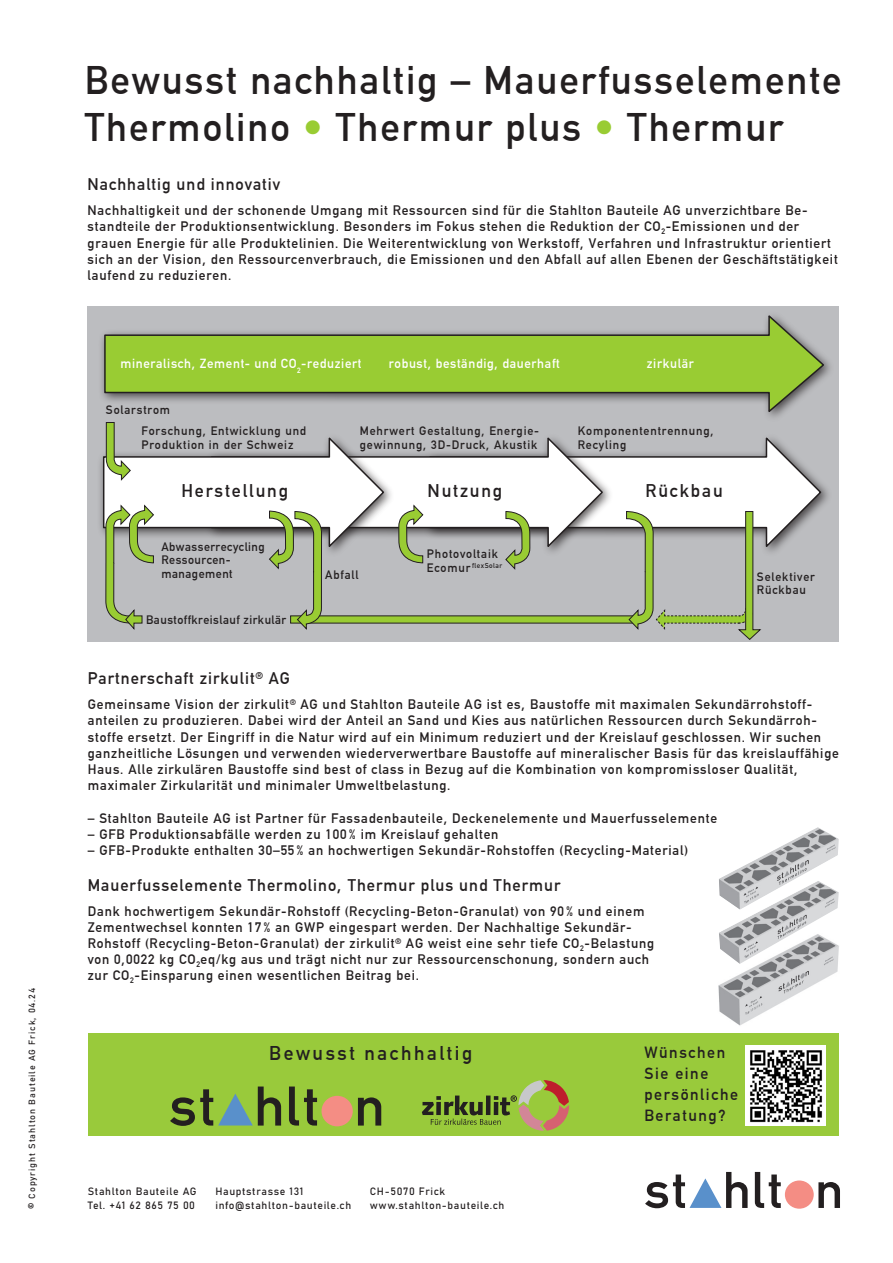
<style>
.page{position:relative;width:893px;height:1263px;background:#fff}
.page>*{position:absolute;margin:0;border:0;box-sizing:border-box;transform-origin:0 0}
.t1{font:39px/46.8px "Stahlton DIN einbettbar";letter-spacing:.05em;color:#231f20}
.t2{font:19.5px "Stahlton DIN einbettbar";letter-spacing:.13em;color:#231f20}
.t3{font:18px "Stahlton DIN einbettbar";letter-spacing:.1em;color:#231f20}
.t4{font:16.5px "Stahlton DIN einbettbar";letter-spacing:.06em;color:#231f20}
.t5{font:15.9px/21px "Stahlton DIN einbettbar";letter-spacing:.1em;color:#231f20}
.t6{font:13.5px/16.2px "Stahlton DIN einbettbar";letter-spacing:.06em;color:#231f20}
.t7{font:12.9px "Stahlton DIN einbettbar";letter-spacing:.05em;color:#fff}
.t8{font:12px/13.5px "Stahlton DIN einbettbar";letter-spacing:.07em;color:#231f20}
.t9{font:12px/13.5px "Stahlton DIN einbettbar";letter-spacing:.04em;color:#231f20}
.t10{font:10.5px "Bahnschrift";letter-spacing:.06em;color:#231f20}
.t11{font:9px "Bahnschrift";letter-spacing:.1em;color:#231f20}
.t12{font:7.05px "Stahlton DIN einbettbar";letter-spacing:.07em;color:#231f20}
.s1{color:#9c3}
.s2{font-size:12px}
</style>
<div class="page">
<div style="left:88px;top:306px;width:751px;height:336px;background:#bcbdc0"></div>
<svg style="left:103px;top:315px;width:723px;height:64px"></svg>
<div style="left:423px;top:432px;width:409px;height:126px;background:#231f20;opacity:.75"></div>
<svg style="left:102px;top:339px;width:721px;height:301px"></svg>
<div style="left:88px;top:1034px;width:751px;height:102px;background:#99ca3b"></div>
<svg style="left:289px;top:1086px;width:28px;height:39px"></svg>
<svg style="left:358px;top:1097px;width:23px;height:28px"></svg>
<div style="left:321px;top:1096px;width:32px;height:30px;background:#f48d84;border-radius:50%"></div>
<svg style="left:170px;top:1086px;width:111px;height:40px"></svg>
<svg style="left:422px;top:1080px;width:147px;height:51px"></svg>
<svg style="left:755px;top:1172px;width:26px;height:36px"></svg>
<svg style="left:818px;top:1182px;width:22px;height:26px"></svg>
<div style="left:785px;top:1180px;width:29px;height:29px;background:#f48d84;border-radius:50%"></div>
<svg style="left:645px;top:1172px;width:103px;height:36px"></svg>
<div style="left:746px;top:1045px;width:80px;height:81px;background:#fff"></div>
<img style="left:750px;top:1050px;width:72px;height:73px">
<img style="left:718px;top:964px;width:120px;height:62px">
<img style="left:719px;top:827px;width:120px;height:54px">
<img style="left:719px;top:881px;width:120px;height:83px">
<p class="t11" style="left:25px;top:1209px;width:223px;rotate:-90deg">© Copyright Stahlton Bauteile AG Frick, 04.24</p>
<h1 class="t1" style="left:85px;top:57px;width:759px">Bewusst nachhaltig – Mauerfusselemente<br>Thermolino <span class="s1">•</span> Thermur plus <span class="s1">•</span> Thermur</h1>
<p class="t4" style="left:88px;top:175px;width:194px">Nachhaltig und innovativ</p>
<p class="t6" style="left:88px;top:202px;width:752px">Nachhaltigkeit und der schonende Umgang mit Ressourcen sind für die Stahlton Bauteile AG unverzichtbare Be&shy;standteile der Produktionsentwicklung. Besonders im Fokus stehen die Reduktion der CO<sub>2</sub>-Emissionen und der grauen Energie für alle Produktelinien. Die Weiterentwicklung von Werkstoff, Verfahren und Infrastruktur orientiert sich an der Vision, den Ressourcenverbrauch, die Emissionen und den Abfall auf allen Ebenen der Geschäftstätigkeit laufend zu reduzieren.</p>
<p class="t7" style="left:120px;top:356px;width:242px">mineralisch, Zement- und CO<sub>2</sub>-reduziert</p>
<p class="t7" style="left:389px;top:356px;width:172px">robust, beständig, dauerhaft</p>
<p class="t7" style="left:647px;top:356px;width:48px">zirkulär</p>
<p class="t8" style="left:141px;top:400px;width:166px;line-height:20.9px;text-indent:-35px">Solarstrom<br>Forschung, Entwicklung und</p>
<p class="t8" style="left:141px;top:438px;width:153px">Produktion in der Schweiz</p>
<h3 class="t3" style="left:181px;top:481px;width:108px">Herstellung</h3>
<p class="t9" style="left:161px;top:540px;width:105px">Abwasserrecycling<br>Ressourcen&shy;management</p>
<p class="t9" style="left:146px;top:613px;width:142px">Baustoffkreislauf zirkulär</p>
<p class="t8" style="left:360px;top:424px;width:179px">Mehrwert Gestaltung, Energie&shy;gewinnung, 3D-Druck, Akustik</p>
<p class="t8" style="left:578px;top:424px;width:137px">Komponententrennung,<br>Recyling</p>
<h3 class="t3" style="left:428px;top:481px;width:76px">Nutzung</h3>
<h3 class="t3" style="left:646px;top:481px;width:79px">Rückbau</h3>
<p class="t8" style="left:427px;top:547px;width:73px">Photovoltaik</p>
<p class="t12" style="left:427px;top:561px;width:77px"><span class="s2">Ecomur</span> flexSolar</p>
<p class="t8" style="left:325px;top:568px;width:35px">Abfall</p>
<p class="t8" style="left:757px;top:570px;width:59px">Selektiver<br>Rückbau</p>
<p class="t4" style="left:88px;top:669px;width:203px">Partnerschaft zirkulit<sup>®</sup> AG</p>
<p class="t6" style="left:88px;top:696px;width:753px">Gemeinsame Vision der zirkulit<sup>®</sup> AG und Stahlton Bauteile AG ist es, Baustoffe mit maximalen Sekundärrohstoff&shy;anteilen zu produzieren. Dabei wird der Anteil an Sand und Kies aus natürlichen Ressourcen durch Sekundärroh&shy;stoffe ersetzt. Der Eingriff in die Natur wird auf ein Minimum reduziert und der Kreislauf geschlossen. Wir suchen ganzheitliche Lösungen und verwenden wiederverwertbare Baustoffe auf mineralischer Basis für das kreislauffähige Haus. Alle zirkulären Baustoffe sind best of class in Bezug auf die Kombination von kompromissloser Qualität, maximaler Zirkularität und minimaler Umweltbelastung.</p>
<p class="t6" style="left:88px;top:810px;width:631px">– Stahlton Bauteile AG ist Partner für Fassadenbauteile, Deckenelemente und Mauerfusselemente</p>
<p class="t6" style="left:88px;top:826px;width:412px">– GFB Produktionsabfälle werden zu 100% im Kreislauf gehalten</p>
<p class="t6" style="left:88px;top:842px;width:602px">– GFB-Produkte enthalten 30–55% an hochwertigen Sekundär-Rohstoffen (Recycling-Material)</p>
<p class="t4" style="left:88px;top:875px;width:474px">Mauerfusselemente Thermolino, Thermur plus und Thermur</p>
<p class="t6" style="left:88px;top:903px;width:568px">Dank hochwertigem Sekundär-Rohstoff (Recycling-Beton-Granulat) von 90% und einem Zementwechsel konnten 17% an GWP eingespart werden. Der Nachhaltige Sekundär-Rohstoff (Recycling-Beton-Granulat) der zirkulit<sup>®</sup> AG weist eine sehr tiefe CO<sub>2</sub>-Belastung von 0,0022 kg CO<sub>2</sub>eq/kg aus und trägt nicht nur zur Ressourcenschonung, sondern auch zur CO<sub>2</sub>-Einsparung einen wesentlichen Beitrag bei.</p>
<h2 class="t2" style="left:269px;top:1041px;width:204px">Bewusst nachhaltig</h2>
<p class="t10" style="left:88px;top:1183px;width:110px">Stahlton Bauteile AG</p>
<p class="t10" style="left:215px;top:1183px;width:89px">Hauptstrasse 131</p>
<p class="t10" style="left:370px;top:1183px;width:77px">CH-5070 Frick</p>
<p class="t10" style="left:88px;top:1197px;width:109px">Tel. +41 62 865 75 00</p>
<p class="t10" style="left:215px;top:1197px;width:137px">info@stahlton-bauteile.ch</p>
<p class="t10" style="left:370px;top:1197px;width:136px">www.stahlton-bauteile.ch</p>
<p class="t5" style="left:644px;top:1041px;width:95px">Wünschen<br>Sie eine persönliche<br>Beratung?</p>
</div>
